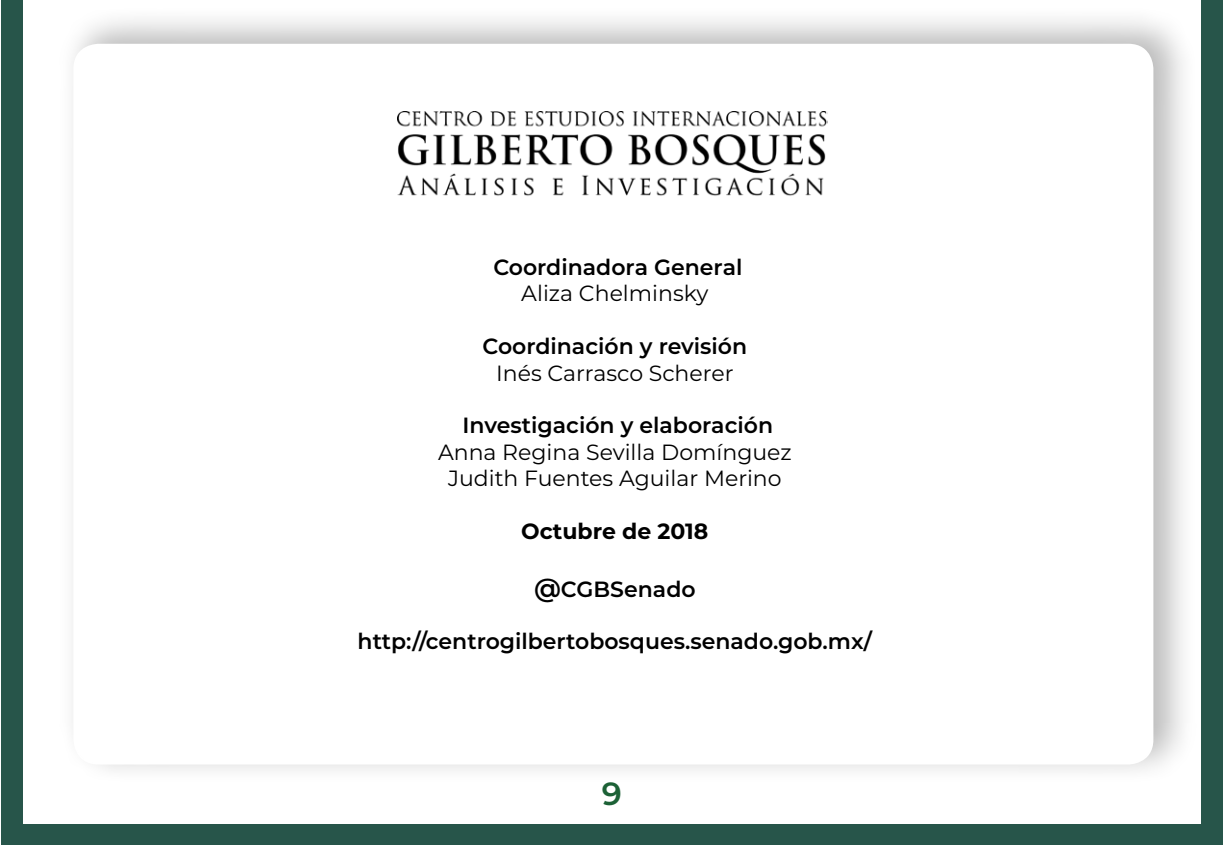
<style>
.page{position:relative;width:1224px;height:846px;background:#fff}
.page>*{position:absolute;margin:0;border:0;box-sizing:border-box;transform-origin:0 0}
.t1{font:600 32px "Montserrat";color:#1c6136}
.t2{font:600 22px "Montserrat";color:#000}
.t3{font:22px "Montserrat";color:#000}
.t4{font:700 22px "Montserrat";color:#000}
.s1{font-size:26px}
</style>
<div class="page">
<div style="left:1px;top:0;width:1222px;height:845px;background:#27554a"></div>
<div style="left:23px;top:0;width:1178px;height:823px;background:#fff"></div>
<div style="left:57px;top:3px;width:1142px;height:783px;background:#000;opacity:.27"></div>
<div style="left:74px;top:45px;width:1078px;height:718px;background:#fff;border-radius:24px"></div>
<img style="left:398px;top:112px;width:429px;height:84px">
<p class="t2" style="left:493px;top:251px;width:251px">Coordinadora General</p>
<p class="t3" style="left:521px;top:278px;width:189px">Aliza Chelminsky</p>
<p class="t2" style="left:482px;top:331px;width:266px">Coordinación y revisión</p>
<p class="t3" style="left:496px;top:357px;width:239px">Inés Carrasco Scherer</p>
<p class="t2" style="left:463px;top:410px;width:312px">Investigación y elaboración</p>
<p class="t3" style="left:438px;top:437px;width:355px">Anna Regina Sevilla Domínguez</p>
<p class="t3" style="left:448px;top:463px;width:335px">Judith Fuentes Aguilar Merino</p>
<p class="t4" style="left:521px;top:515px;width:189px">Octubre de 2018</p>
<p class="t2" style="left:534px;top:573px;width:163px"><span class="s1">@</span>CGBSenado</p>
<p class="t2" style="left:358px;top:626px;width:516px">http://centrogilbertobosques.senado.gob.mx/</p>
<h1 class="t1" style="left:602px;top:771px;width:22px">9</h1>
</div>
